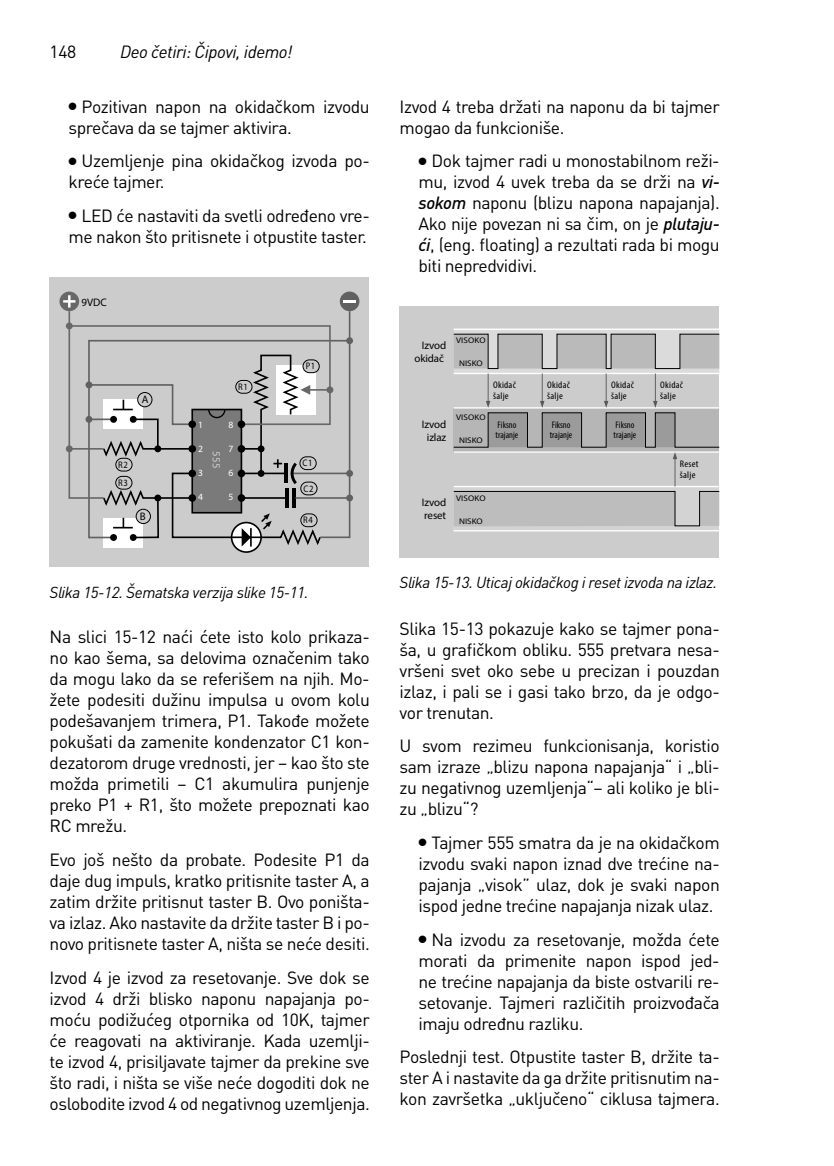
<style>
.page{position:relative;width:834px;height:1166px;background:#fff}
.page>*{position:absolute;margin:0;border:0;box-sizing:border-box;transform-origin:0 0}
.t1{font:17.5px/21px "DIN Pro";letter-spacing:-.025em;color:#000;text-align:justify}
.t2{font:italic 17.5px "DIN Pro";letter-spacing:-.025em;color:#000}
.t3{font:italic 15.75px "DIN Pro";letter-spacing:-.025em;color:#000}
.t4{font:10.85px/13.1px "Myriad Pro";letter-spacing:-.01em;color:#000;text-align:right}
.t5{font:10.85px "Myriad Pro";color:#cecece}
.t6{font:condensed 9.62px/10.8px "Myriad Pro";letter-spacing:.025em;color:#000;scale:1.1 1}
.t7{font:condensed 9.62px/10.8px "Myriad Pro";color:#000}
.t8{font:9.62px/18px "Myriad Pro";letter-spacing:.075em;color:#000;scale:.9 1}
.t9{font:9.62px "Myriad Pro";color:#fff}
.t10{font:8.22px "Myriad Pro";letter-spacing:.015em;color:#000;scale:1.1 1}
.s1{font-weight:500;font-style:italic}
</style>
<div class="page">
<div style="left:50px;top:278px;width:319px;height:289px;background:#ccc"></div>
<div style="left:346px;top:470px;width:7px;height:7px;background:#616161;border-radius:50%"></div>
<div style="left:346px;top:337px;width:7px;height:7px;background:#616161;border-radius:50%"></div>
<svg style="left:231px;top:522px;width:30px;height:30px"></svg>
<div style="left:231px;top:522px;width:31px;height:31px;border:2px solid #000;border-radius:50%"></div>
<svg style="left:322px;top:339px;width:29px;height:200px"></svg>
<svg style="left:68px;top:325px;width:263px;height:175px"></svg>
<hr style="left:305px;top:389px;width:25px;height:2px;background:#686868">
<svg style="left:87px;top:354px;width:235px;height:193px"></svg>
<div style="left:66px;top:445px;width:7px;height:7px;background:#686868;border-radius:50%"></div>
<div style="left:66px;top:322px;width:7px;height:7px;background:#686868;border-radius:50%"></div>
<div style="left:326px;top:386px;width:7px;height:7px;background:#686868;border-radius:50%"></div>
<svg style="left:59px;top:291px;width:20px;height:20px"></svg>
<div style="left:340px;top:291px;width:19px;height:20px;background:#616161;border-radius:50%"></div>
<svg style="left:343px;top:300px;width:13px;height:3px"></svg>
<hr style="left:349px;top:311px;width:1px;height:30px;background:#616161">
<svg style="left:63px;top:295px;width:12px;height:31px"></svg>
<div style="left:138px;top:392px;width:14px;height:15px;background:#ccc;border-radius:50%"></div>
<div style="left:137px;top:392px;width:15px;height:15px;border:1px solid #000;border-radius:50%"></div>
<div style="left:136px;top:509px;width:14px;height:14px;background:#ccc;border-radius:50%"></div>
<div style="left:136px;top:509px;width:15px;height:15px;border:1px solid #000;border-radius:50%"></div>
<div style="left:300px;top:457px;width:16px;height:13px;background:#ccc;border-radius:6px"></div>
<div style="left:299px;top:456px;width:17px;height:14px;border:1px solid #000;border-radius:6px"></div>
<div style="left:301px;top:482px;width:16px;height:13px;background:#ccc;border-radius:6px"></div>
<div style="left:300px;top:482px;width:17px;height:13px;border:1px solid #000;border-radius:6px"></div>
<div style="left:303px;top:360px;width:16px;height:13px;background:#ccc;border-radius:6px"></div>
<div style="left:302px;top:359px;width:17px;height:14px;border:1px solid #000;border-radius:6px"></div>
<div style="left:236px;top:380px;width:16px;height:13px;background:#ccc;border-radius:6px"></div>
<div style="left:235px;top:380px;width:17px;height:14px;border:1px solid #000;border-radius:6px"></div>
<div style="left:116px;top:458px;width:16px;height:13px;background:#ccc;border-radius:6px"></div>
<div style="left:115px;top:458px;width:17px;height:13px;border:1px solid #000;border-radius:6px"></div>
<div style="left:116px;top:476px;width:16px;height:13px;background:#ccc;border-radius:6px"></div>
<div style="left:115px;top:476px;width:17px;height:13px;border:1px solid #000;border-radius:6px"></div>
<div style="left:301px;top:514px;width:16px;height:13px;background:#ccc;border-radius:6px"></div>
<div style="left:300px;top:513px;width:17px;height:14px;border:1px solid #000;border-radius:6px"></div>
<div style="left:399px;top:306px;width:320px;height:251px;background:#ccc"></div>
<div style="left:453px;top:329px;width:266px;height:44px;background:#dbdbdb"></div>
<div style="left:453px;top:486px;width:266px;height:45px;background:#d3d3d3"></div>
<hr style="left:453px;top:328px;width:266px;height:2px;background:#fff">
<hr style="left:453px;top:530px;width:266px;height:1px;background:#fff">
<svg style="left:453px;top:333px;width:267px;height:194px"></svg>
<p class="t1" style="left:50px;top:40px;width:28px">148</p>
<p class="t2" style="left:120px;top:38px;width:174px">Deo četiri: Čipovi, idemo!</p>
<p class="t1" style="left:68px;top:95px;width:303px;text-indent:13px">Pozitivan napon na okidačkom izvodu sprečava da se tajmer aktivira.</p>
<p class="t1" style="left:68px;top:150px;width:303px;text-indent:13px">Uzemljenje pina okidačkog izvoda po&shy;kreće tajmer.</p>
<p class="t1" style="left:68px;top:204px;width:303px;text-align:right">LED će nastaviti da svetli određeno vre&shy;me nakon što pritisnete i otpustite taster.</p>
<p class="t4" style="left:81px;top:296px;width:27px">9VDC</p>
<p class="t4" style="left:142px;top:393px;width:8px">A</p>
<p class="t8" style="left:118px;top:455px;width:12px">R2<br>R3</p>
<p class="t4" style="left:140px;top:509px;width:7px">B</p>
<p class="t8" style="left:238px;top:377px;width:12px">R1</p>
<p class="t9" style="left:198px;top:418px;width:6px">1</p>
<p class="t9" style="left:198px;top:443px;width:6px">2</p>
<p class="t9" style="left:198px;top:467px;width:6px">3</p>
<p class="t9" style="left:198px;top:491px;width:6px">4</p>
<p class="t5" style="left:223px;top:451px;width:18px;rotate:90deg">555</p>
<p class="t9" style="left:228px;top:418px;width:6px">8</p>
<p class="t9" style="left:228px;top:443px;width:6px">7</p>
<p class="t9" style="left:228px;top:467px;width:6px">6</p>
<p class="t9" style="left:228px;top:491px;width:6px">5</p>
<p class="t8" style="left:305px;top:357px;width:12px">P1</p>
<p class="t8" style="left:302px;top:454px;width:13px">C1</p>
<p class="t8" style="left:303px;top:479px;width:13px">C2</p>
<p class="t8" style="left:303px;top:511px;width:12px">R4</p>
<p class="t1" style="left:399px;top:95px;width:322px">Izvod 4 treba držati na naponu da bi tajmer mogao da funkcioniše.</p>
<p class="t1" style="left:418px;top:150px;width:303px;text-indent:13px">Dok tajmer radi u monostabilnom reži&shy;mu, izvod 4 uvek treba da se drži na <span class="s1">vi&shy;sokom</span> naponu (blizu napona napajanja).<br>Ako nije povezan ni sa čim, on je <span class="s1">plutaju&shy;ći</span>, (eng. floating) a rezultati rada bi mogu biti nepredvidivi.</p>
<p class="t4" style="left:414px;top:338px;width:33px">Izvod okidač</p>
<p class="t10" style="left:456px;top:335px;width:28px">VISOKO</p>
<p class="t10" style="left:459px;top:358px;width:23px">NISKO</p>
<p class="t4" style="left:422px;top:417px;width:26px;text-align:center">Izvod izlaz</p>
<p class="t6" style="left:493px;top:379px;width:22px">Okidač šalje</p>
<p class="t7" style="left:495px;top:419px;width:24px">Fiksno trajanje</p>
<p class="t7" style="left:549px;top:419px;width:24px">Fiksno trajanje</p>
<p class="t7" style="left:613px;top:419px;width:24px">Fiksno trajanje</p>
<p class="t6" style="left:547px;top:379px;width:22px">Okidač šalje</p>
<p class="t6" style="left:611px;top:379px;width:22px">Okidač šalje</p>
<p class="t6" style="left:660px;top:379px;width:22px">Okidač šalje</p>
<p class="t10" style="left:456px;top:412px;width:28px">VISOKO</p>
<p class="t10" style="left:459px;top:435px;width:23px">NISKO</p>
<p class="t6" style="left:679px;top:458px;width:18px">Reset šalje</p>
<p class="t4" style="left:422px;top:496px;width:26px;text-align:left">Izvod reset</p>
<p class="t10" style="left:456px;top:493px;width:28px">VISOKO</p>
<p class="t10" style="left:459px;top:516px;width:23px">NISKO</p>
<p class="t3" style="left:50px;top:580px;width:260px">Slika 15-12. Šematska verzija slike 15-11.</p>
<p class="t3" style="left:399px;top:570px;width:319px">Slika 15-13. Uticaj okidačkog i reset izvoda na izlaz.</p>
<p class="t1" style="left:50px;top:626px;width:322px">Na slici 15-12 naći ćete isto kolo prikaza&shy;no kao šema, sa delovima označenim tako da mogu lako da se referišem na njih. Mo&shy;žete podesiti dužinu impulsa u ovom kolu podešavanjem trimera, P1. Takođe možete pokušati da zamenite kondenzator C1 kon&shy;dezatorom druge vrednosti, jer – kao što ste možda primetili – C1 akumulira punjenje preko P1 + R1, što možete prepoznati kao RC mrežu.</p>
<p class="t1" style="left:50px;top:848px;width:321px">Evo još nešto da probate. Podesite P1 da daje dug impuls, kratko pritisnite taster A, a zatim držite pritisnut taster B. Ovo poništa&shy;va izlaz. Ako nastavite da držite taster B i po&shy;novo pritisnete taster A, ništa se neće desiti.</p>
<p class="t1" style="left:50px;top:966px;width:321px">Izvod 4 je izvod za resetovanje. Sve dok se izvod 4 drži blisko naponu napajanja po&shy;moću podižućeg otpornika od 10K, tajmer će reagovati na aktiviranje. Kada uzemlji&shy;te izvod 4, prisiljavate tajmer da prekine sve što radi, i ništa se više neće dogoditi dok ne oslobodite izvod 4 od negativnog uzemljenja.</p>
<p class="t1" style="left:399px;top:617px;width:322px">Slika 15-13 pokazuje kako se tajmer pona&shy;ša, u grafičkom obliku. 555 pretvara nesa&shy;vršeni svet oko sebe u precizan i pouzdan izlaz, i pali se i gasi tako brzo, da je odgo&shy;vor trenutan.</p>
<p class="t1" style="left:399px;top:735px;width:321px">U svom rezimeu funkcionisanja, koristio sam izraze „blizu napona napajanja“ i „bli&shy;zu negativnog uzemljenja“– ali koliko je bli&shy;zu „blizu“?</p>
<p class="t1" style="left:418px;top:831px;width:303px;text-indent:13px">Tajmer 555 smatra da je na okidačkom izvodu svaki napon iznad dve trećine na&shy;pajanja „visok” ulaz, dok je svaki napon ispod jedne trećine napajanja nizak ulaz.</p>
<p class="t1" style="left:418px;top:928px;width:303px;text-indent:13px">Na izvodu za resetovanje, možda ćete morati da primenite napon ispod jed&shy;ne trećine napajanja da biste ostvarili re&shy;setovanje. Tajmeri različitih proizvođača imaju određnu razliku.</p>
<p class="t1" style="left:399px;top:1046px;width:322px">Poslednji test. Otpustite taster B, držite ta&shy;ster A i nastavite da ga držite pritisnutim na&shy;kon završetka „uključeno“ ciklusa tajmera.</p>
</div>
